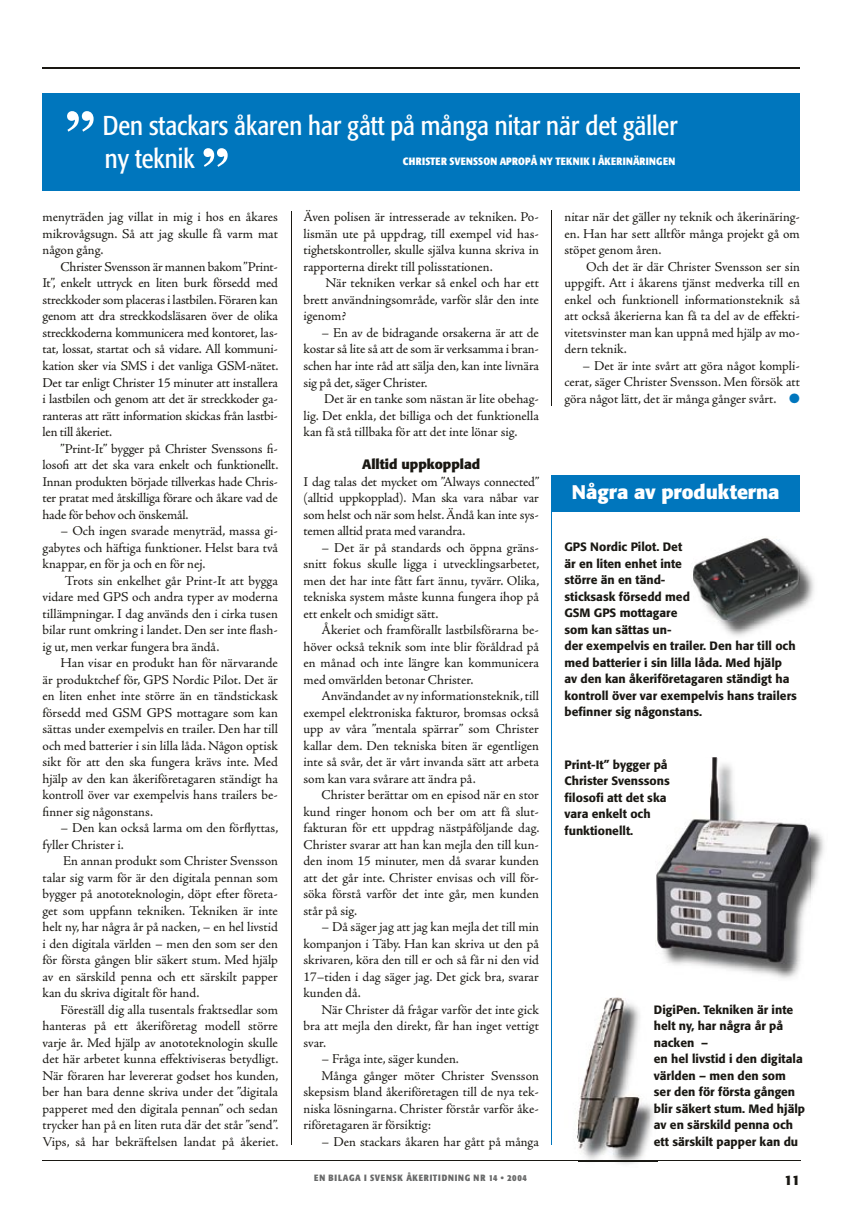
<style>
.page{position:relative;width:851px;height:1221px;background:#fff}
.page>*{position:absolute;margin:0;border:0;box-sizing:border-box;transform-origin:0 0}
.t1{font:700 66px "New Baskerville";color:#fff}
.t2{font:700 60px "New Baskerville";color:#fff}
.t3{font:condensed 27px/33px "Formata";color:#fff}
.t4{font:700 19.5px "Formata";color:#fff}
.t5{font:13.5px/16.5px "Adobe Jenson Pro";letter-spacing:-.005em;color:#1a1813;text-align:justify}
.t6{font:700 13.5px "Formata";color:#1a1813}
.t7{font:500 12px/16.5px "Formata";color:#1a1813}
.t8{font:700 condensed 10.5px "Formata";letter-spacing:.02em;color:#fff}
.t9{font:700 condensed 9px "Formata";letter-spacing:.08em;color:#686969}
.s1{color:#0076bd}
</style>
<div class="page">
<hr style="left:43px;top:1160px;width:758px;height:1px;background:#1a1813">
<hr style="left:43px;top:67px;width:756px;height:2px;background:#1a1813">
<div style="left:43px;top:94px;width:756px;height:97px;background:#0076bd"></div>
<hr style="left:291px;top:211px;width:1px;height:933px;background:#1a1813">
<hr style="left:551px;top:210px;width:1px;height:196px;background:#1a1813">
<img style="left:672px;top:830px;width:152px;height:149px">
<img style="left:658px;top:758px;width:152px;height:205px">
<img style="left:718px;top:560px;width:96px;height:76px">
<img style="left:693px;top:539px;width:106px;height:82px">
<div style="left:551px;top:475px;width:248px;height:37px;background:#0076bd"></div>
<hr style="left:551px;top:475px;width:1px;height:669px;background:#0076bd">
<img style="left:578px;top:1105px;width:79px;height:59px">
<img style="left:578px;top:1160px;width:79px;height:1px">
<img style="left:578px;top:998px;width:71px;height:157px">
<h1 class="t1" style="left:64px;top:96px;width:35px">”</h1>
<h3 class="t3" style="left:103px;top:109px;width:576px">Den stackars åkaren har gått på många nitar när det gäller ny teknik</h3>
<h2 class="t2" style="left:200px;top:134px;width:31px">”</h2>
<p class="t8" style="left:403px;top:154px;width:274px">CHRISTER SVENSSON APROPÅ NY TEKNIK I ÅKERINÄRINGEN</p>
<p class="t5" style="left:43px;top:209px;width:237px">menyträden jag villat in mig i hos en åkares mikrovågsugn. Så att jag skulle få varm mat någon gång.</p>
<p class="t5" style="left:43px;top:259px;width:237px;text-indent:18px">Christer Svensson är mannen bakom ”Print-It”, enkelt uttryck en liten burk försedd med streckkoder som placeras i lastbilen. Föraren kan genom att dra streckkodsläsaren över de olika streckkoderna kommunicera med kontoret, las&shy;tat, lossat, startat och så vidare. All kommuni&shy;kation sker via SMS i det vanliga GSM-nätet.<br>Det tar enligt Christer 15 minuter att installera i lastbilen och genom att det är streckkoder ga&shy;ranteras att rätt information skickas från lastbi&shy;len till åkeriet.</p>
<p class="t5" style="left:43px;top:440px;width:237px;text-indent:18px">”Print-It” bygger på Christer Svenssons fi&shy;losofi att det ska vara enkelt och funktionellt.<br>Innan produkten började tillverkas hade Chris&shy;ter pratat med åtskilliga förare och åkare vad de hade för behov och önskemål.</p>
<p class="t5" style="left:43px;top:523px;width:237px;text-indent:18px">– Och ingen svarade menyträd, massa gi&shy;gabytes och häftiga funktioner. Helst bara två knappar, en för ja och en för nej.</p>
<p class="t5" style="left:43px;top:572px;width:237px;text-indent:22px">Trots sin enkelhet går Print-It att bygga vidare med GPS och andra typer av moderna tillämpningar. I dag används den i cirka tusen bilar runt omkring i landet. Den ser inte flash&shy;ig ut, men verkar fungera bra ändå.</p>
<p class="t5" style="left:43px;top:655px;width:237px;text-indent:18px">Han visar en produkt han för närvarande är produktchef för, GPS Nordic Pilot. Det är en liten enhet inte större än en tändstickask försedd med GSM GPS mottagare som kan sättas under exempelvis en trailer. Den har till och med batterier i sin lilla låda. Någon optisk sikt för att den ska fungera krävs inte. Med hjälp av den kan åkeriföretagaren ständigt ha kontroll över var exempelvis hans trailers be&shy;finner sig någonstans.</p>
<p class="t5" style="left:43px;top:820px;width:237px;text-indent:18px">– Den kan också larma om den förflyttas, fyller Christer i.</p>
<p class="t5" style="left:43px;top:853px;width:237px;text-indent:21px">En annan produkt som Christer Svensson talar sig varm för är den digitala pennan som bygger på anototeknologin, döpt efter företa&shy;get som uppfann tekniken. Tekniken är inte helt ny, har några år på nacken, – en hel livstid i den digitala världen – men den som ser den för första gången blir säkert stum. Med hjälp av en särskild penna och ett särskilt papper kan du skriva digitalt för hand.</p>
<p class="t5" style="left:43px;top:1001px;width:237px;text-indent:18px">Föreställ dig alla tusentals fraktsedlar som hanteras på ett åkeriföretag modell större varje år. Med hjälp av anototeknologin skulle det här arbetet kunna effektiviseras betydligt.<br>När föraren har levererat godset hos kunden, ber han bara denne skriva under det ”digitala papperet med den digitala pennan” och sedan trycker han på en liten ruta där det står ”send”.<br>Vips, så har bekräftelsen landat på åkeriet.</p>
<p class="t5" style="left:303px;top:209px;width:237px">Även polisen är intresserade av tekniken. Po&shy;lismän ute på uppdrag, till exempel vid has&shy;tighetskontroller, skulle själva kunna skriva in rapporterna direkt till polisstationen.</p>
<p class="t5" style="left:303px;top:275px;width:237px;text-indent:22px">När tekniken verkar så enkel och har ett brett användningsområde, varför slår den inte igenom?</p>
<p class="t5" style="left:303px;top:325px;width:237px;text-indent:18px">– En av de bidragande orsakerna är att de kostar så lite så att de som är verksamma i bran&shy;schen har inte råd att sälja den, kan inte livnära sig på det, säger Christer.</p>
<p class="t5" style="left:303px;top:391px;width:237px;text-indent:21px">Det är en tanke som nästan är lite obehag&shy;lig. Det enkla, det billiga och det funktionella kan få stå tillbaka för att det inte lönar sig.</p>
<p class="t6" style="left:362px;top:456px;width:120px">Alltid uppkopplad</p>
<p class="t5" style="left:303px;top:473px;width:237px">I dag talas det mycket om ”Always connected” (alltid uppkopplad). Man ska vara nåbar var som helst och när som helst. Ändå kan inte sys&shy;temen alltid prata med varandra.</p>
<p class="t5" style="left:303px;top:539px;width:237px;text-indent:18px">– Det är på standards och öppna gräns&shy;snitt fokus skulle ligga i utvecklingsarbetet, men det har inte fått fart ännu, tyvärr. Olika, tekniska system måste kunna fungera ihop på ett enkelt och smidigt sätt.</p>
<p class="t5" style="left:303px;top:622px;width:237px;text-indent:18px">Åkeriet och framförallt lastbilsförarna be&shy;höver också teknik som inte blir föråldrad på en månad och inte längre kan kommunicera med omvärlden betonar Christer.</p>
<p class="t5" style="left:303px;top:688px;width:237px;text-indent:18px">Användandet av ny informationsteknik, till exempel elektroniska fakturor, bromsas också upp av våra ”mentala spärrar” som Christer kallar dem. Den tekniska biten är egentligen inte så svår, det är vårt invanda sätt att arbeta som kan vara svårare att ändra på.</p>
<p class="t5" style="left:303px;top:787px;width:237px;text-indent:18px">Christer berättar om en episod när en stor kund ringer honom och ber om att få slut&shy;fakturan för ett uppdrag nästpåföljande dag.<br>Christer svarar att han kan mejla den till kun&shy;den inom 15 minuter, men då svarar kunden att det går inte. Christer envisas och vill för&shy;söka förstå varför det inte går, men kunden står på sig.</p>
<p class="t5" style="left:303px;top:919px;width:237px;text-indent:18px">– Då säger jag att jag kan mejla det till min kompanjon i Täby. Han kan skriva ut den på skrivaren, köra den till er och så får ni den vid 17–tiden i dag säger jag. Det gick bra, svarar kunden då.</p>
<p class="t5" style="left:303px;top:1001px;width:237px;text-indent:18px">När Christer då frågar varför det inte gick bra att mejla den direkt, får han inget vettigt svar.</p>
<p class="t5" style="left:321px;top:1051px;width:139px">– Fråga inte, säger kunden.</p>
<p class="t5" style="left:321px;top:1067px;width:219px">Många gånger möter Christer Svensson</p>
<p class="t5" style="left:303px;top:1084px;width:237px">skepsism bland åkeriföretagen till de nya tek-</p>
<p class="t5" style="left:303px;top:1100px;width:237px">niska lösningarna. Christer förstår varför åke-</p>
<p class="t5" style="left:303px;top:1117px;width:129px">riföretagaren är försiktig:</p>
<p class="t5" style="left:321px;top:1133px;width:219px">– Den stackars åkaren har gått på många</p>
<p class="t5" style="left:564px;top:209px;width:237px">nitar när det gäller ny teknik och åkerinäring&shy;en. Han har sett alltför många projekt gå om stöpet genom åren.</p>
<p class="t5" style="left:564px;top:259px;width:237px;text-indent:22px">Och det är där Christer Svensson ser sin uppgift. Att i åkarens tjänst medverka till en enkel och funktionell informationsteknik så att också åkerierna kan få ta del av de effekti&shy;vitetsvinster man kan uppnå med hjälp av mo&shy;dern teknik.</p>
<p class="t5" style="left:564px;top:358px;width:237px;text-indent:18px">– Det är inte svårt att göra något kompli&shy;cerat, säger Christer Svensson. Men försök att göra något lätt, det är många gånger svårt. <span class="s1">●</span></p>
<h3 class="t4" style="left:572px;top:480px;width:209px">Några av produkterna</h3>
<p class="t7" style="left:564px;top:538px;width:234px">GPS Nordic Pilot. Det<br>är en liten enhet inte<br>större än en tänd-<br>sticksask försedd med<br>GSM GPS mottagare<br>som kan sättas un-<br>der exempelvis en trailer. Den har till och med batterier i sin lilla låda. Med hjälp av den kan åkeriföretagaren ständigt ha kontroll över var exempelvis hans trailers befinner sig någonstans.</p>
<p class="t7" style="left:564px;top:756px;width:107px">Print-It” bygger på<br>Christer Svenssons filosofi att det ska vara enkelt och funktionellt.</p>
<p class="t7" style="left:653px;top:1000px;width:153px">DigiPen. Tekniken är inte helt ny, har några år på nacken –<br>en hel livstid i den digitala världen – men den som ser den för första gången blir säkert stum. Med hjälp av en särskild penna och ett särskilt papper kan du</p>
<p class="t9" style="left:314px;top:1172px;width:214px">EN BILAGA I SVENSK ÅKERITIDNING NR 14 • 2004</p>
<p class="t6" style="left:784px;top:1171px;width:17px">11</p>
</div>
